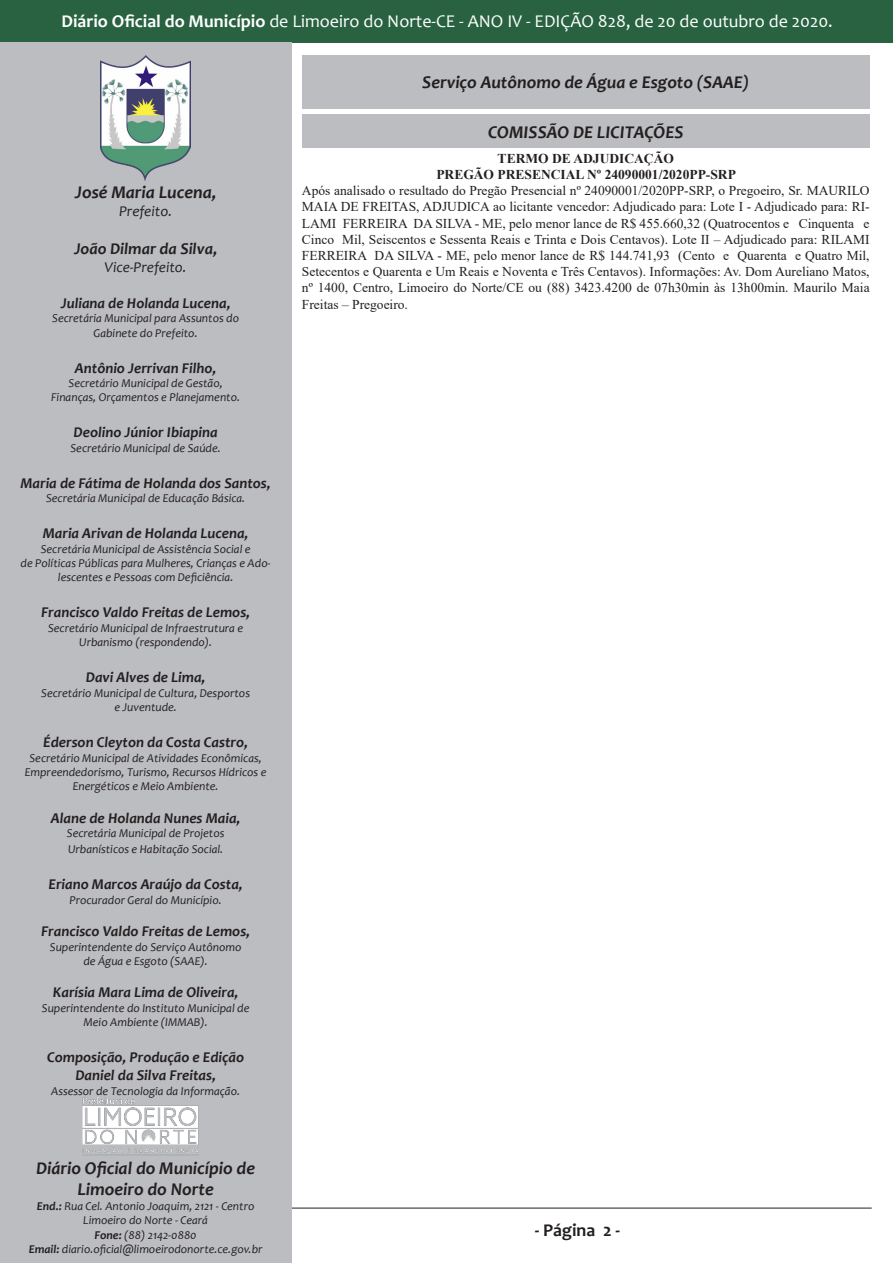
<style>
.page{position:relative;width:893px;height:1263px;background:#fff}
.page>*{position:absolute;margin:0;border:0;box-sizing:border-box;transform-origin:0 0}
.t1{font:italic 700 18px/21.6px "Candara";color:#231f20;text-align:center}
.t2{font:18px "Candara";color:#fff}
.t3{font:700 18px "Candara";color:#231f20}
.t4{font:italic 700 16.5px "Candara";color:#231f20}
.t5{font:italic 700 15px "Candara";color:#231f20}
.t6{font:italic 15px "Candara";color:#231f20}
.t7{font:13.5px/16.2px "Times New Roman";color:#231f20;text-align:justify}
.t8{font:700 13.5px "Times New Roman";color:#231f20}
.t9{font:italic 12px/14.4px "Candara";color:#231f20;text-align:center}
.s1{font-weight:700}
</style>
<div class="page">
<div style="left:1px;top:0;width:892px;height:42px;background:#286240"></div>
<hr style="left:21px;top:1208px;width:851px;height:1px;background:#231f20">
<div style="left:0;top:42px;width:291px;height:1221px;background:#bcbdc0"></div>
<img style="left:101px;top:55px;width:90px;height:125px">
<img style="left:82px;top:1097px;width:117px;height:59px">
<div style="left:302px;top:115px;width:568px;height:33px;background:#bcbdc0"></div>
<div style="left:302px;top:55px;width:568px;height:53px;background:#bcbdc0"></div>
<h1 class="t2" style="left:62px;top:10px;width:773px"><span class="s1">Diário Oficial do Município</span> de Limoeiro do Norte-CE - ANO IV - EDIÇÃO 828, de 20 de outubro de 2020.</h1>
<p class="t1" style="left:422px;top:71px;width:328px">Serviço Autônomo de Água e Esgoto (SAAE)</p>
<p class="t1" style="left:75px;top:181px;width:143px">José Maria Lucena,</p>
<p class="t6" style="left:119px;top:202px;width:55px">Prefeito.</p>
<p class="t4" style="left:74px;top:238px;width:145px">João Dilmar da Silva,</p>
<p class="t6" style="left:105px;top:258px;width:84px">Vice-Prefeito.</p>
<p class="t5" style="left:61px;top:294px;width:171px">Juliana de Holanda Lucena,</p>
<p class="t9" style="left:52px;top:311px;width:188px">Secretária Municipal para Assuntos do</p>
<p class="t9" style="left:94px;top:325px;width:106px">Gabinete do Prefeito.</p>
<p class="t5" style="left:75px;top:358px;width:143px">Antônio Jerrivan Filho,</p>
<p class="t9" style="left:51px;top:376px;width:190px">Secretário Municipal de Gestão,<br>Finanças, Orçamentos e Planejamento.</p>
<p class="t5" style="left:74px;top:423px;width:146px">Deolino Júnior Ibiapina</p>
<p class="t9" style="left:70px;top:441px;width:152px">Secretário Municipal de Saúde.</p>
<p class="t5" style="left:20px;top:474px;width:252px">Maria de Fátima de Holanda dos Santos,</p>
<p class="t9" style="left:46px;top:491px;width:201px">Secretária Municipal de Educação Básica.</p>
<p class="t5" style="left:43px;top:524px;width:207px">Maria Arivan de Holanda Lucena,</p>
<p class="t9" style="left:41px;top:541px;width:211px">Secretária Municipal de Assistência Social e</p>
<p class="t9" style="left:21px;top:556px;width:252px">de Políticas Públicas para Mulheres, Crianças e Ado&shy;lescentes e Pessoas com Deficiência.</p>
<p class="t5" style="left:41px;top:603px;width:210px">Francisco Valdo Freitas de Lemos,</p>
<p class="t9" style="left:48px;top:621px;width:197px">Secretário Municipal de Infraestrutura e</p>
<p class="t9" style="left:79px;top:635px;width:134px">Urbanismo (respondendo).</p>
<p class="t5" style="left:86px;top:668px;width:121px">Davi Alves de Lima,</p>
<p class="t9" style="left:41px;top:685px;width:210px">Secretário Municipal de Cultura, Desportos</p>
<p class="t9" style="left:114px;top:700px;width:64px">e Juventude.</p>
<p class="t5" style="left:43px;top:733px;width:206px">Éderson Cleyton da Costa Castro,</p>
<p class="t9" style="left:25px;top:750px;width:243px">Secretário Municipal de Atividades Econômicas,<br>Empreendedorismo, Turismo, Recursos Hídricos e<br>Energéticos e Meio Ambiente.</p>
<p class="t5" style="left:51px;top:808px;width:191px">Alane de Holanda Nunes Maia,</p>
<p class="t9" style="left:67px;top:826px;width:159px">Secretária Municipal de Projetos</p>
<p class="t9" style="left:68px;top:842px;width:157px">Urbanísticos e Habitação Social.</p>
<p class="t5" style="left:49px;top:875px;width:196px">Eriano Marcos Araújo da Costa,</p>
<p class="t9" style="left:70px;top:892px;width:154px">Procurador Geral do Município.</p>
<p class="t5" style="left:41px;top:922px;width:210px">Francisco Valdo Freitas de Lemos,</p>
<p class="t9" style="left:50px;top:939px;width:193px">Superintendente do Serviço Autônomo de Água e Esgoto (SAAE).</p>
<p class="t5" style="left:53px;top:983px;width:187px">Karísia Mara Lima de Oliveira,</p>
<p class="t9" style="left:42px;top:1000px;width:209px">Superintendente do Instituto Municipal de<br>Meio Ambiente (IMMAB).</p>
<p class="t5" style="left:47px;top:1048px;width:199px">Composição, Produção e Edição</p>
<p class="t5" style="left:75px;top:1066px;width:142px">Daniel da Silva Freitas,</p>
<p class="t9" style="left:51px;top:1083px;width:190px">Assessor de Tecnologia da Informação.</p>
<p class="t1" style="left:36px;top:1157px;width:220px">Diário Oficial do Município de<br>Limoeiro do Norte</p>
<p class="t9" style="left:37px;top:1198px;width:219px"><span class="s1">End.:</span> Rua Cel. Antonio Joaquim, 2121 - Centro</p>
<p class="t9" style="left:83px;top:1213px;width:126px">Limoeiro do Norte - Ceará</p>
<p class="t9" style="left:95px;top:1227px;width:104px"><span class="s1">Fone:</span> (88) 2142-0880</p>
<p class="t9" style="left:29px;top:1242px;width:235px"><span class="s1">Email:</span> diario.oficial@limoeirodonorte.ce.gov.br</p>
<p class="t1" style="left:488px;top:121px;width:197px">COMISSÃO DE LICITAÇÕES</p>
<p class="t8" style="left:498px;top:149px;width:178px">TERMO DE ADJUDICAÇÃO</p>
<p class="t8" style="left:436px;top:165px;width:301px">PREGÃO PRESENCIAL Nº 24090001/2020PP-SRP</p>
<p class="t7" style="left:302px;top:182px;width:569px">Após analisado o resultado do Pregão Presencial nº 24090001/2020PP-SRP, o Pregoeiro, Sr. MAURILO MAIA DE FREITAS, ADJUDICA ao licitante vencedor: Adjudicado para: Lote I - Adjudicado para: RI-LAMI FERREIRA DA SILVA - ME, pelo menor lance de R$ 455.660,32 (Quatrocentos e Cinquenta e Cinco Mil, Seiscentos e Sessenta Reais e Trinta e Dois Centavos). Lote II – Adjudicado para: RILAMI FERREIRA DA SILVA - ME, pelo menor lance de R$ 144.741,93 (Cento e Quarenta e Quatro Mil, Setecentos e Quarenta e Um Reais e Noventa e Três Centavos). Informações: Av. Dom Aureliano Matos, nº 1400, Centro, Limoeiro do Norte/CE ou (88) 3423.4200 de 07h30min às 13h00min. Maurilo Maia Freitas – Pregoeiro.</p>
<h1 class="t3" style="left:535px;top:1219px;width:87px">- Página 2 -</h1>
</div>
